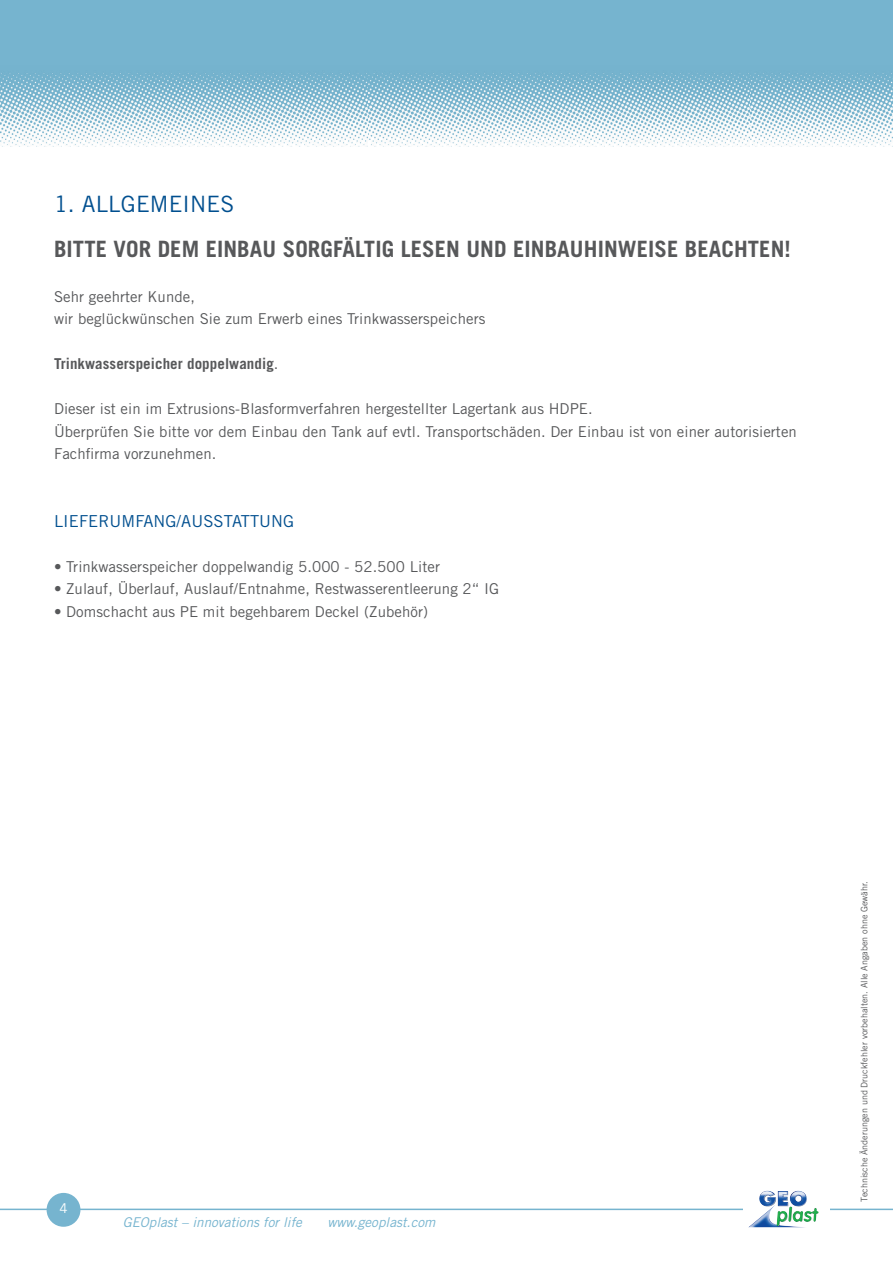
<style>
.page{position:relative;width:893px;height:1263px;background:#fff}
.page>*{position:absolute;margin:0;border:0;box-sizing:border-box;transform-origin:0 0}
.t1{font:700 22.5px "Trade Gothic LT Std";letter-spacing:.005em;color:#57585a}
.t2{font:22.5px "Trade Gothic LT Std";color:#004f8f}
.t3{font:16.5px "Trade Gothic LT Std";letter-spacing:.005em;color:#004f8f}
.t4{font:15px/22.5px "Trade Gothic LT Std";letter-spacing:.005em;color:#57585a}
.t5{font:700 15px "Trade Gothic LT Std";letter-spacing:.005em;color:#57585a}
.t6{font:italic 13.5px "Trade Gothic LT Std";color:#76b4cf}
.t7{font:13.5px "Trade Gothic LT Std";color:#fff}
.t8{font:9px "Trade Gothic LT Std";color:#57585a}
.s1{font-weight:400}
</style>
<div class="page">
<hr style="left:0;top:1208px;width:893px;height:2px;background:#76b4cf">
<div style="left:47px;top:1193px;width:33px;height:34px;background:#76b4cf;border-radius:50%"></div>
<div style="left:743px;top:1189px;width:86px;height:38px;background:#fff"></div>
<img style="left:749px;top:1191px;width:58px;height:36px">
<img style="left:0;top:64px;width:369px;height:82px">
<img style="left:369px;top:64px;width:382px;height:82px">
<img style="left:751px;top:64px;width:142px;height:81px">
<div style="left:0;top:0;width:893px;height:64px;background:#76b4cf"></div>
<h1 class="t2" style="left:54px;top:190px;width:128px">1. ALLGEMEINE</h1>
<h1 class="t2" style="left:220px;top:190px;width:15px">S</h1>
<h1 class="t1" style="left:54px;top:235px;width:738px">BITTE VOR DEM EINBAU SORGFÄLTIG LESEN UND EINBAUHINWEISE BEACHTEN!</h1>
<p class="t4" style="left:54px;top:285px;width:433px">Sehr geehrter Kunde,<br>wir beglückwünschen Sie zum Erwerb eines Trinkwasserspeichers</p>
<p class="t5" style="left:54px;top:354px;width:226px">Trinkwasserspeicher doppelwandig<span class="s1">.</span></p>
<p class="t4" style="left:54px;top:397px;width:744px">Dieser ist ein im Extrusions-Blasformverfahren hergestellter Lagertank aus H DPE .<br>Überprüfen Sie bitte vor dem E inbau den Tank auf evtl. Transportschäden. Der E inbau ist von einer autorisierten<br>Fachfirma vorzunehmen.</p>
<p class="t3" style="left:54px;top:511px;width:242px">Lieferumfang/Ausstattung</p>
<p class="t4" style="left:54px;top:555px;width:387px">• Trinkwasserspeicher doppelwandig 5.000 - 52.500 Liter</p>
<p class="t4" style="left:54px;top:577px;width:447px">• Zulauf, Überlauf, Auslauf/Entnahme, Restwasserentleerung 2“ IG</p>
<p class="t4" style="left:54px;top:600px;width:376px">• Domschacht aus PE mit begehbarem Deckel (Zubehör)</p>
<p class="t7" style="left:60px;top:1200px;width:10px">4</p>
<p class="t6" style="left:123px;top:1213px;width:181px">GEOplast – innovations for life</p>
<p class="t6" style="left:327px;top:1213px;width:110px">www.geoplast.com</p>
<p class="t8" style="left:859px;top:1202px;width:322px;rotate:-90deg">Technische Änderungen und Druckfehler vorbehalten. Alle Angaben ohne Gewähr.</p>
</div>
